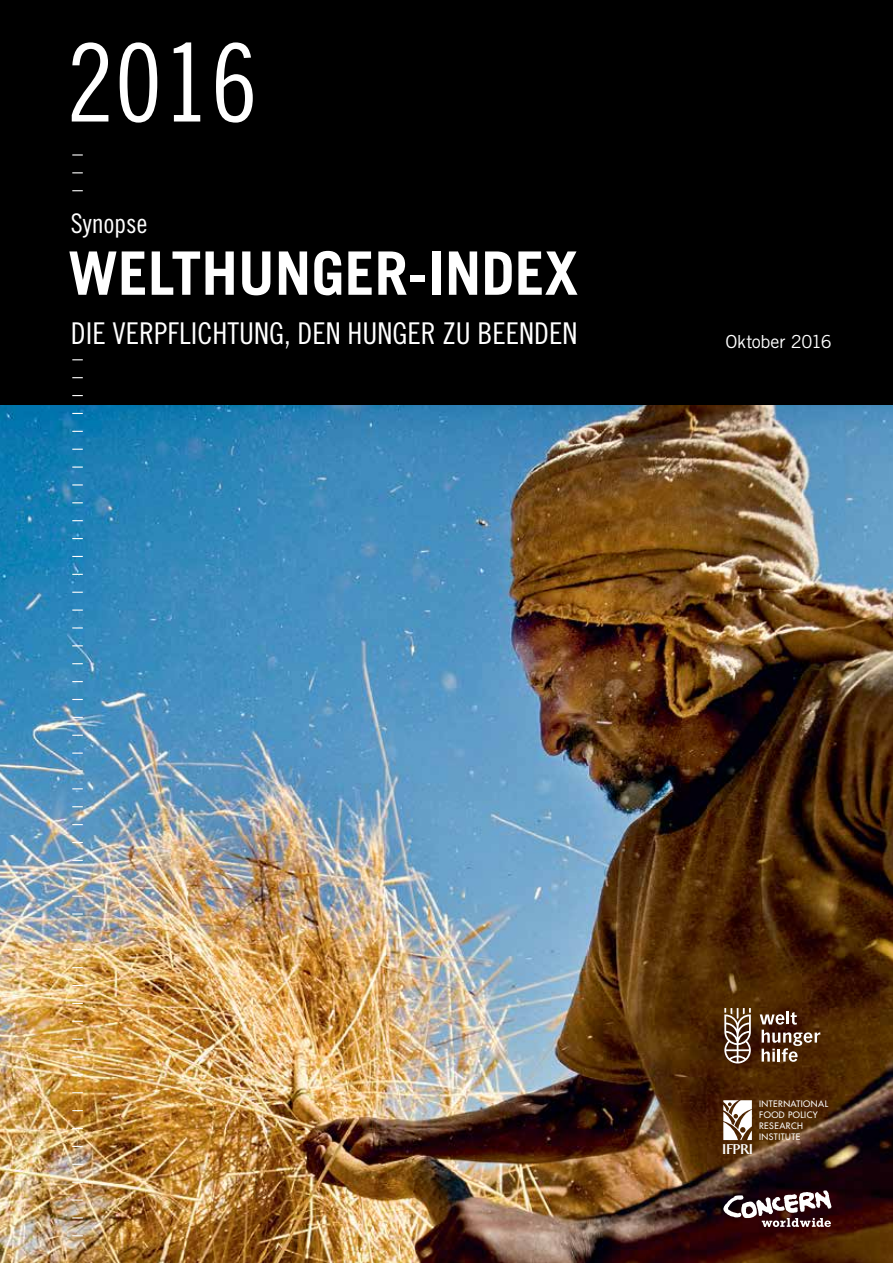
<style>
.page{position:relative;width:893px;height:1263px;background:#fff}
.page>*{position:absolute;margin:0;border:0;box-sizing:border-box;transform-origin:0 0}
.t1{font:108px "Trade Gothic LT Std Cn 18";color:#fff}
.t2{font:700 60px "Trade Gothic LT Std";color:#fff}
.t3{font:30px "Trade Gothic LT Std Cn 18";color:#fff}
.t4{font:27px "Trade Gothic LT Std Cn 18";color:#fff}
.t5{font:18px "Trade Gothic LT Std";letter-spacing:-.015em;color:#fff}
.t6{font:700 14.55px "TF Arrow";color:#fff}
.t7{font:500 8.7px/11.1px "Futura Std";letter-spacing:.05em;color:#fff}
</style>
<div class="page">
<div style="left:0;top:0;width:893px;height:441px;background:#000"></div>
<img style="left:0;top:405px;width:893px;height:858px">
<svg style="left:723px;top:1190px;width:108px;height:37px"></svg>
<div style="left:701px;top:986px;width:140px;height:100px;background:#000;opacity:.2"></div>
<svg style="left:760px;top:1011px;width:60px;height:51px"></svg>
<svg style="left:724px;top:1008px;width:27px;height:55px"></svg>
<svg style="left:723px;top:1100px;width:30px;height:40px"></svg>
<svg style="left:72px;top:466px;width:11px;height:2px"></svg>
<svg style="left:72px;top:609px;width:11px;height:2px"></svg>
<svg style="left:72px;top:752px;width:11px;height:2px"></svg>
<svg style="left:72px;top:895px;width:11px;height:2px"></svg>
<svg style="left:72px;top:1038px;width:11px;height:2px"></svg>
<svg style="left:72px;top:1181px;width:11px;height:2px"></svg>
<svg style="left:72px;top:154px;width:11px;height:2px"></svg>
<h1 class="t1" style="left:67px;top:19px;width:193px">2016</h1>
<h3 class="t4" style="left:71px;top:207px;width:78px">Synopse</h3>
<h2 class="t2" style="left:68px;top:236px;width:512px">WELTHUNGER-INDEX</h2>
<h3 class="t3" style="left:71px;top:316px;width:508px">DIE VERPFLICHTUNG, DEN HUNGER ZU BEENDEN</h3>
<h3 class="t5" style="left:725px;top:331px;width:108px">Oktober 2016</h3>
<p class="t7" style="left:759px;top:1098px;width:70px">INTERNATIONAL<br>FOOD POLICY<br>RESEARCH<br>INSTITUTE</p>
<h3 class="t6" style="left:722px;top:1141px;width:32px">IFPRI</h3>
</div>
